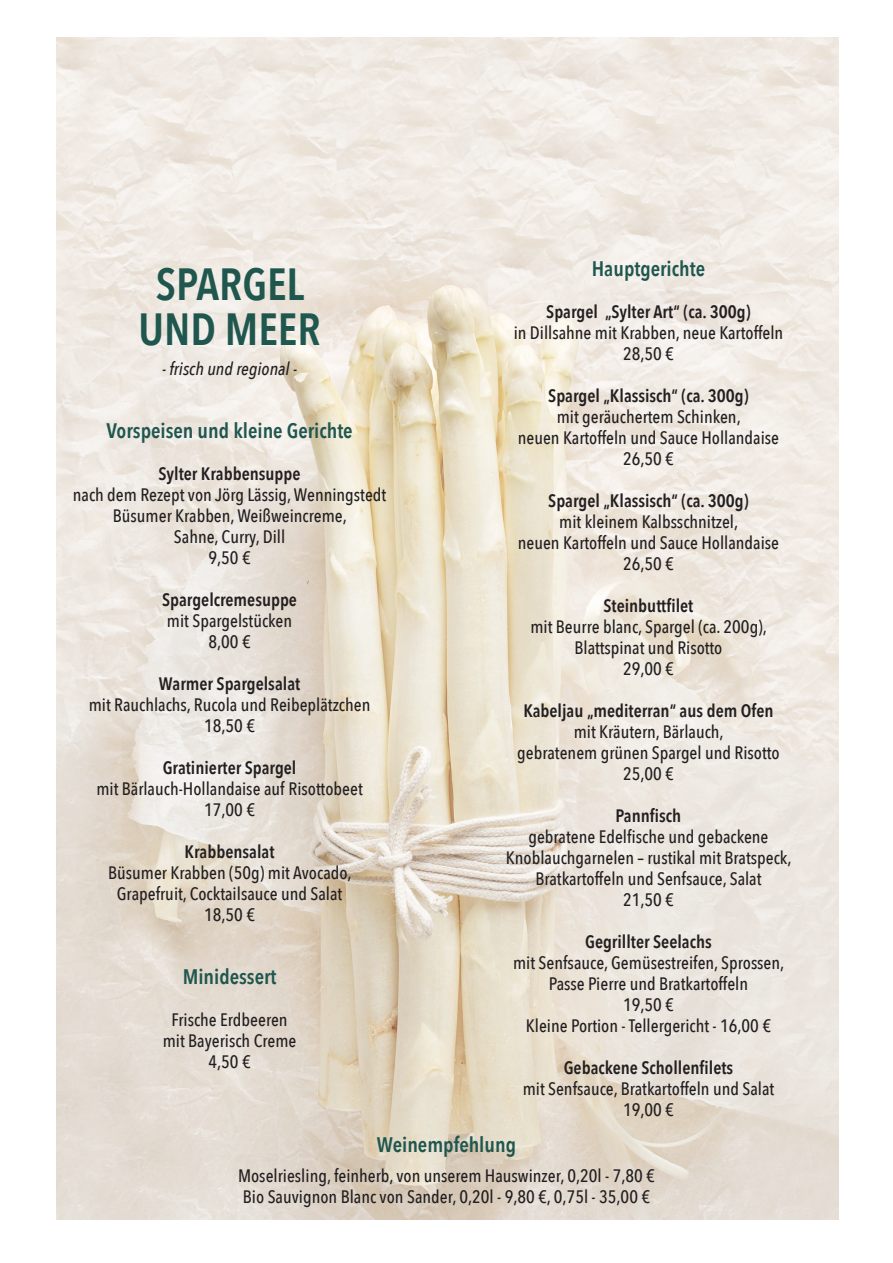
<style>
.page{position:relative;width:893px;height:1263px;background:#fff}
.page>*{position:absolute;margin:0;border:0;box-sizing:border-box;transform-origin:0 0}
.t1{font:600 45px "Avenir Next Condensed";color:#1f564e}
.t2{font:600 21px "Avenir Next Condensed";color:#1f564e}
.t3{font:500 18px/21px "Avenir Next Condensed";color:#231f20;text-align:center}
.t4{font:600 18px "Avenir Next Condensed";color:#231f20}
.t5{font:italic 500 18px "Avenir Next Condensed";color:#231f20}
</style>
<div class="page">
<img style="left:57px;top:38px;width:782px;height:1182px">
<p class="t2" style="left:592px;top:251px;width:115px">Hauptgerichte</p>
<p class="t4" style="left:546px;top:296px;width:206px">Spargel „Sylter Art“ (ca. 300g)</p>
<p class="t3" style="left:514px;top:322px;width:271px">in Dillsahne mit Krabben, neue Kartoffeln</p>
<p class="t3" style="left:623px;top:343px;width:52px">28,50 €</p>
<p class="t4" style="left:548px;top:380px;width:202px">Spargel „Klassisch“ (ca. 300g)</p>
<p class="t3" style="left:557px;top:406px;width:186px">mit geräuchertem Schinken,</p>
<p class="t3" style="left:518px;top:427px;width:263px">neuen Kartoffeln und Sauce Hollandaise</p>
<p class="t3" style="left:623px;top:448px;width:52px">26,50 €</p>
<p class="t4" style="left:548px;top:485px;width:202px">Spargel „Klassisch“ (ca. 300g)</p>
<p class="t3" style="left:559px;top:511px;width:181px">mit kleinem Kalbsschnitzel,</p>
<p class="t3" style="left:518px;top:532px;width:263px">neuen Kartoffeln und Sauce Hollandaise</p>
<p class="t3" style="left:623px;top:553px;width:52px">26,50 €</p>
<p class="t4" style="left:604px;top:590px;width:91px">Steinbuttfilet</p>
<p class="t3" style="left:530px;top:616px;width:238px">mit Beurre blanc, Spargel (ca. 200g),</p>
<p class="t3" style="left:574px;top:637px;width:149px">Blattspinat und Risotto</p>
<p class="t3" style="left:623px;top:658px;width:52px">29,00 €</p>
<p class="t4" style="left:523px;top:695px;width:252px">Kabeljau „mediterran“ aus dem Ofen</p>
<p class="t3" style="left:574px;top:721px;width:152px">mit Kräutern, Bärlauch,</p>
<p class="t3" style="left:517px;top:742px;width:264px">gebratenem grünen Spargel und Risotto</p>
<p class="t3" style="left:623px;top:763px;width:52px">25,00 €</p>
<p class="t4" style="left:616px;top:800px;width:67px">Pannfisch</p>
<p class="t3" style="left:506px;top:826px;width:287px">gebratene Edelfische und gebackene<br>Knoblauchgarnelen – rustikal mit Bratspeck,<br>Bratkartoffeln und Senfsauce, Salat</p>
<p class="t3" style="left:623px;top:889px;width:52px">21,50 €</p>
<p class="t4" style="left:585px;top:926px;width:128px">Gegrillter Seelachs</p>
<p class="t3" style="left:513px;top:952px;width:273px">mit Senfsauce, Gemüsestreifen, Sprossen,</p>
<p class="t3" style="left:549px;top:973px;width:201px">Passe Pierre und Bratkartoffeln</p>
<p class="t3" style="left:623px;top:994px;width:52px">19,50 €</p>
<p class="t3" style="left:526px;top:1015px;width:247px">Kleine Portion - Tellergericht - 16,00 €</p>
<p class="t4" style="left:564px;top:1052px;width:171px">Gebackene Schollenfilets</p>
<p class="t3" style="left:523px;top:1078px;width:253px">mit Senfsauce, Bratkartoffeln und Salat</p>
<p class="t3" style="left:623px;top:1099px;width:52px">19,00 €</p>
<p class="t2" style="left:377px;top:1126px;width:141px">Weinempfehlung</p>
<p class="t3" style="left:238px;top:1165px;width:418px">Moselriesling, feinherb, von unserem Hauswinzer, 0,20l - 7,80 €</p>
<p class="t3" style="left:243px;top:1186px;width:409px">Bio Sauvignon Blanc von Sander, 0,20l - 9,80 €, 0,75l - 35,00 €</p>
<p class="t1" style="left:156px;top:245px;width:150px">SPARGEL</p>
<p class="t1" style="left:138px;top:290px;width:184px">UND MEER</p>
<p class="t5" style="left:162px;top:358px;width:136px">- frisch und regional -</p>
<p class="t2" style="left:106px;top:413px;width:248px">Vorspeisen und kleine Gerichte</p>
<p class="t4" style="left:159px;top:458px;width:143px">Sylter Krabbensuppe</p>
<p class="t3" style="left:73px;top:484px;width:315px">nach dem Rezept von Jörg Lässig, Wenningstedt</p>
<p class="t3" style="left:113px;top:505px;width:235px">Büsumer Krabben, Weißweincreme,</p>
<p class="t3" style="left:174px;top:526px;width:113px">Sahne, Curry, Dill</p>
<p class="t3" style="left:208px;top:547px;width:44px">9,50 €</p>
<p class="t4" style="left:162px;top:584px;width:136px">Spargelcremesuppe</p>
<p class="t3" style="left:167px;top:610px;width:127px">mit Spargelstücken</p>
<p class="t3" style="left:208px;top:631px;width:44px">8,00 €</p>
<p class="t4" style="left:159px;top:668px;width:143px">Warmer Spargelsalat</p>
<p class="t3" style="left:89px;top:694px;width:283px">mit Rauchlachs, Rucola und Reibeplätzchen</p>
<p class="t3" style="left:204px;top:715px;width:52px">18,50 €</p>
<p class="t4" style="left:163px;top:752px;width:135px">Gratinierter Spargel</p>
<p class="t3" style="left:96px;top:778px;width:268px">mit Bärlauch-Hollandaise auf Risottobeet</p>
<p class="t3" style="left:204px;top:799px;width:52px">17,00 €</p>
<p class="t4" style="left:185px;top:836px;width:91px">Krabbensalat</p>
<p class="t3" style="left:108px;top:862px;width:245px">Büsumer Krabben (50g) mit Avocado,</p>
<p class="t3" style="left:117px;top:883px;width:227px">Grapefruit, Cocktailsauce und Salat</p>
<p class="t3" style="left:204px;top:904px;width:52px">18,50 €</p>
<p class="t2" style="left:183px;top:959px;width:95px">Minidessert</p>
<p class="t3" style="left:172px;top:1009px;width:118px">Frische Erdbeeren</p>
<p class="t3" style="left:163px;top:1030px;width:135px">mit Bayerisch Creme</p>
<p class="t3" style="left:208px;top:1051px;width:44px">4,50 €</p>
</div>
